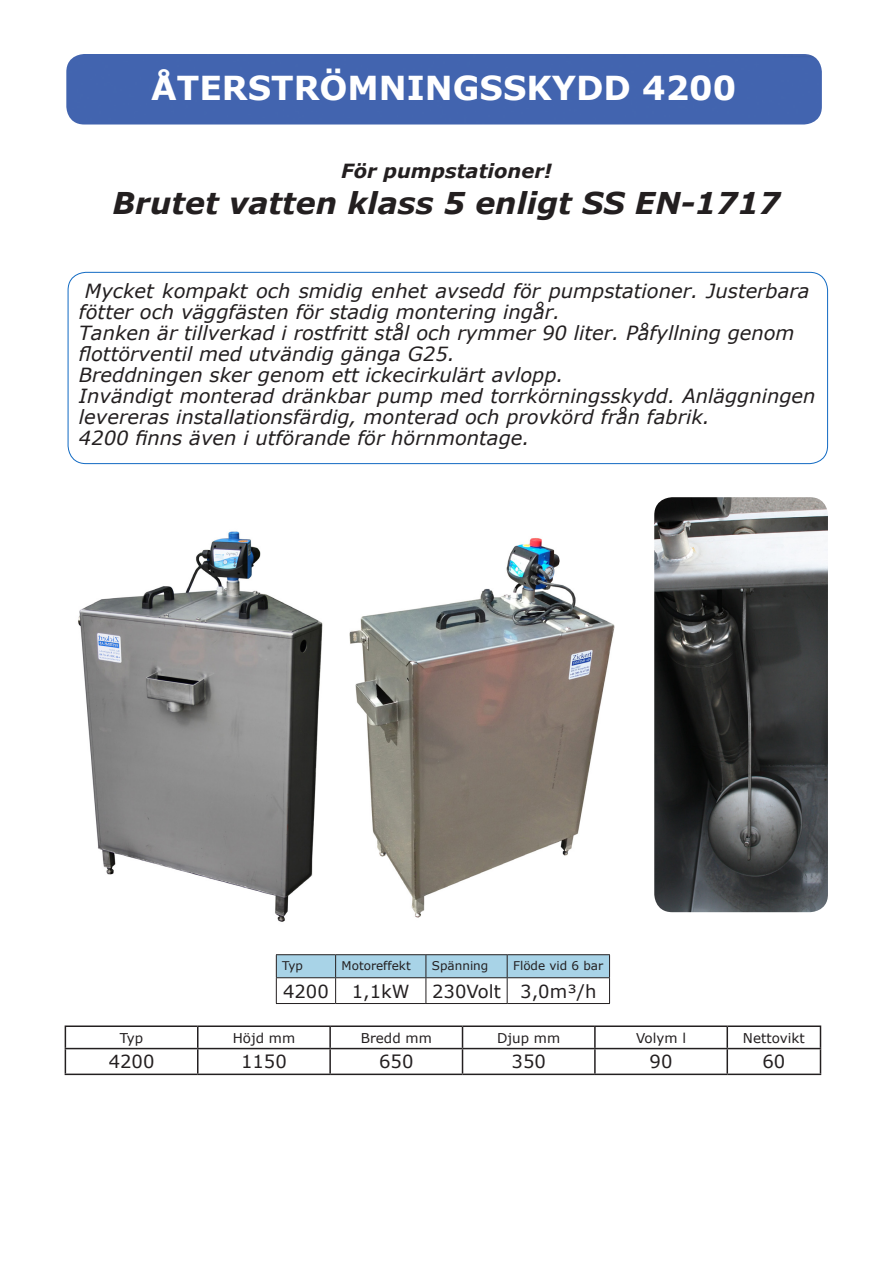
<style>
.page{position:relative;width:893px;height:1263px;background:#fff}
.page>*{position:absolute;margin:0;border:0;box-sizing:border-box;transform-origin:0 0}
.t1{font:700 33px "Verdana";color:#fff}
.t2{font:italic 700 30px "Verdana";color:#231f20}
.t3{font:italic 19.5px/21px "Verdana";color:#231f20}
.t4{font:italic 700 19.5px "Verdana";color:#231f20}
.t5{font:18px "Verdana";color:#231f20}
.t6{font:13.5px "Verdana";color:#231f20}
.t7{font:12px "Verdana";color:#231f20}
</style>
<div class="page">
<div style="left:66px;top:54px;width:756px;height:70px;background:#4264af"></div>
<hr style="left:276px;top:954px;width:60px;height:1px;background:#231f20">
<hr style="left:336px;top:954px;width:90px;height:1px;background:#231f20">
<hr style="left:426px;top:954px;width:81px;height:1px;background:#231f20">
<hr style="left:507px;top:954px;width:103px;height:1px;background:#231f20">
<hr style="left:276px;top:1003px;width:60px;height:1px;background:#231f20">
<hr style="left:336px;top:1003px;width:90px;height:1px;background:#231f20">
<hr style="left:426px;top:1003px;width:81px;height:1px;background:#231f20">
<hr style="left:507px;top:1003px;width:103px;height:1px;background:#231f20">
<svg style="left:276px;top:955px;width:334px;height:48px"></svg>
<hr style="left:65px;top:1025px;width:133px;height:2px;background:#231f20">
<hr style="left:198px;top:1025px;width:132px;height:2px;background:#231f20">
<hr style="left:330px;top:1025px;width:132px;height:2px;background:#231f20">
<hr style="left:329px;top:1027px;width:2px;height:21px;background:#231f20">
<hr style="left:462px;top:1025px;width:133px;height:2px;background:#231f20">
<hr style="left:595px;top:1025px;width:132px;height:2px;background:#231f20">
<hr style="left:594px;top:1027px;width:2px;height:21px;background:#231f20">
<hr style="left:727px;top:1025px;width:94px;height:2px;background:#231f20">
<hr style="left:726px;top:1027px;width:2px;height:21px;background:#231f20">
<hr style="left:65px;top:1048px;width:133px;height:1px;background:#231f20">
<svg style="left:65px;top:1027px;width:1px;height:46px"></svg>
<hr style="left:198px;top:1048px;width:132px;height:1px;background:#231f20">
<svg style="left:197px;top:1027px;width:1px;height:46px"></svg>
<hr style="left:330px;top:1048px;width:132px;height:1px;background:#231f20">
<hr style="left:329px;top:1049px;width:2px;height:24px;background:#231f20">
<hr style="left:462px;top:1048px;width:133px;height:1px;background:#231f20">
<svg style="left:462px;top:1027px;width:1px;height:46px"></svg>
<hr style="left:595px;top:1048px;width:132px;height:1px;background:#231f20">
<hr style="left:594px;top:1049px;width:2px;height:24px;background:#231f20">
<hr style="left:727px;top:1048px;width:94px;height:1px;background:#231f20">
<hr style="left:726px;top:1049px;width:2px;height:24px;background:#231f20">
<svg style="left:820px;top:1027px;width:1px;height:46px"></svg>
<hr style="left:65px;top:1073px;width:133px;height:2px;background:#231f20">
<hr style="left:198px;top:1073px;width:132px;height:2px;background:#231f20">
<hr style="left:330px;top:1073px;width:132px;height:2px;background:#231f20">
<hr style="left:462px;top:1073px;width:133px;height:2px;background:#231f20">
<hr style="left:595px;top:1073px;width:132px;height:2px;background:#231f20">
<hr style="left:727px;top:1073px;width:94px;height:2px;background:#231f20">
<div style="left:68px;top:272px;width:760px;height:192px;border:1px solid #116ac3;border-radius:18px"></div>
<img style="left:654px;top:497px;width:174px;height:415px">
<img style="left:349px;top:538px;width:266px;height:380px">
<img style="left:78px;top:531px;width:245px;height:391px">
<p class="t1" style="left:151px;top:65px;width:586px">ÅTERSTRÖMNINGSSKYDD 4200</p>
<p class="t4" style="left:341px;top:157px;width:212px">För pumpstationer!</p>
<p class="t2" style="left:112px;top:182px;width:670px">Brutet vatten klass 5 enligt SS EN-1717</p>
<p class="t3" style="left:79px;top:280px;width:732px;text-indent:6px">Mycket kompakt och smidig enhet avsedd för pumpstationer. Justerbara fötter och väggfästen för stadig montering ingår.</p>
<p class="t3" style="left:79px;top:322px;width:717px">Tanken är tillverkad i rostfritt stål och rymmer 90 liter. Påfyllning genom</p>
<p class="t3" style="left:79px;top:343px;width:377px">flottörventil med utvändig gänga G25.</p>
<p class="t3" style="left:79px;top:364px;width:486px">Breddningen sker genom ett ickecirkulärt avlopp.</p>
<p class="t3" style="left:79px;top:385px;width:738px">Invändigt monterad dränkbar pump med torrkörningsskydd. Anläggningen levereras installationsfärdig, monterad och provkörd från fabrik.</p>
<p class="t3" style="left:79px;top:427px;width:452px">4200 finns även i utförande för hörnmontage.</p>
<p class="t7" style="left:282px;top:957px;width:22px">Typ</p>
<p class="t7" style="left:342px;top:957px;width:71px">Motoreffekt</p>
<p class="t7" style="left:432px;top:957px;width:58px">Spänning</p>
<p class="t7" style="left:513px;top:957px;width:92px">Flöde vid 6 bar</p>
<p class="t5" style="left:283px;top:978px;width:47px">4200</p>
<p class="t5" style="left:352px;top:978px;width:59px">1,1kW</p>
<p class="t5" style="left:432px;top:978px;width:70px">230Volt</p>
<p class="t5" style="left:520px;top:978px;width:78px">3,0m³/h</p>
<p class="t6" style="left:120px;top:1028px;width:25px">Typ</p>
<p class="t6" style="left:233px;top:1028px;width:64px">Höjd mm</p>
<p class="t6" style="left:361px;top:1028px;width:72px">Bredd mm</p>
<p class="t6" style="left:497px;top:1028px;width:65px">Djup mm</p>
<p class="t6" style="left:636px;top:1028px;width:52px">Volym l</p>
<p class="t6" style="left:743px;top:1028px;width:63px">Nettovikt</p>
<p class="t5" style="left:109px;top:1049px;width:47px">4200</p>
<p class="t5" style="left:241px;top:1049px;width:47px">1150</p>
<p class="t5" style="left:379px;top:1049px;width:36px">650</p>
<p class="t5" style="left:512px;top:1049px;width:36px">350</p>
<p class="t5" style="left:650px;top:1049px;width:24px">90</p>
<p class="t5" style="left:762px;top:1049px;width:24px">60</p>
</div>
